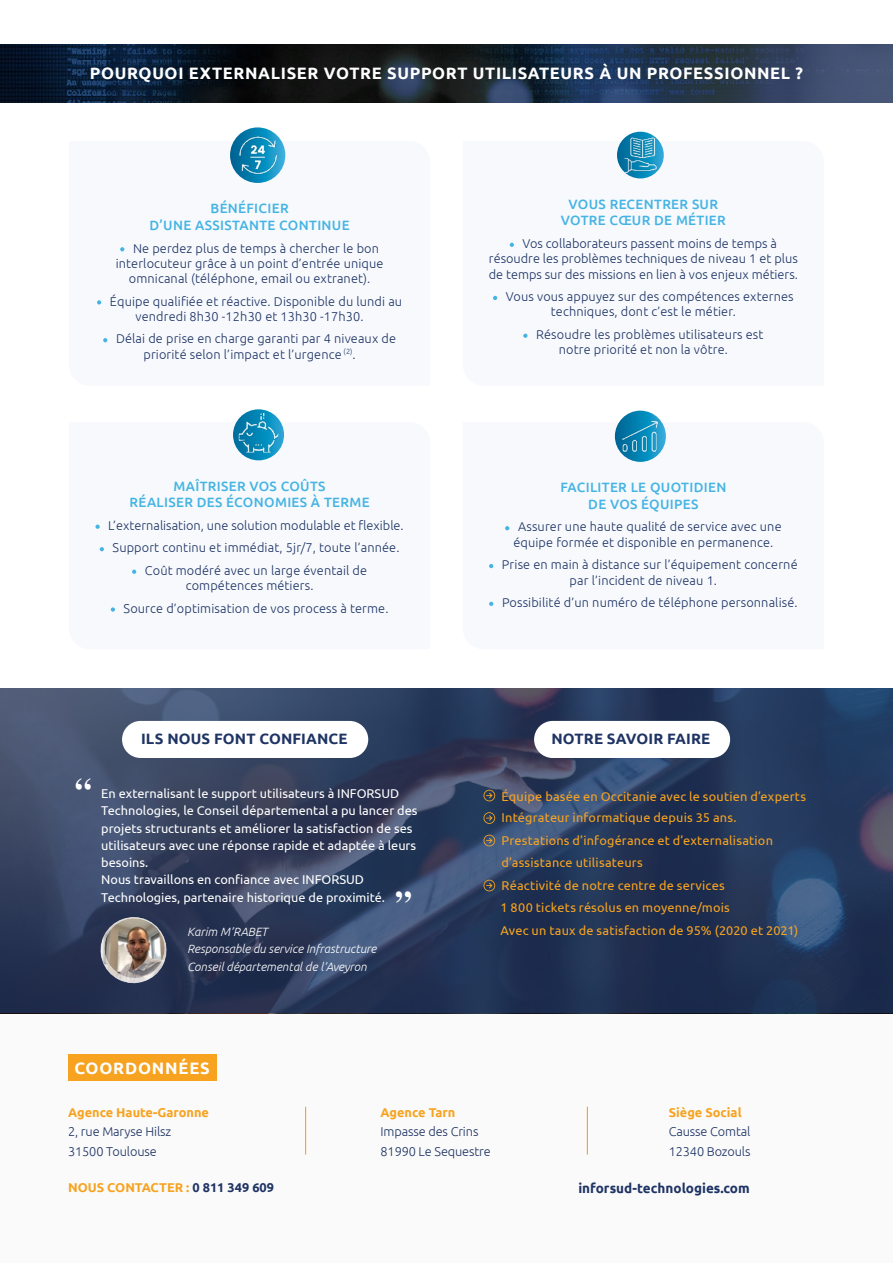
<style>
.page{position:relative;width:893px;height:1263px;background:#fff}
.page>*{position:absolute;margin:0;border:0;box-sizing:border-box;transform-origin:0 0}
.t1{font:700 33px "Times";color:#fff}
.t2{font:700 16.5px "Ubuntu";letter-spacing:.04em;color:#fff}
.t3{font:700 15px "Ubuntu";letter-spacing:.01em;color:#1f3464}
.t4{font:500 13.5px/16.5px "Ubuntu";letter-spacing:.025em;color:#45b4e3;text-align:center}
.t5{font:700 13.5px "Ubuntu";color:#1f3464}
.t6{font:300 12.75px/15.3px "Ubuntu";letter-spacing:.01em;color:#1f3464}
.t7{font:12.75px/17.2px "Ubuntu";color:#fff}
.t8{font:12.75px/22.5px "Ubuntu";letter-spacing:.015em;color:#f7a320}
.t9{font:300 12.75px/19.5px "Ubuntu";letter-spacing:-.01em;color:#1f3464}
.t10{font:700 12.75px "Ubuntu";color:#f7a320}
.t11{font:italic 300 12px/17.2px "Ubuntu";color:#fff}
.s1{color:#1f3464}
</style>
<div class="page">
<svg style="left:120px;top:247px;width:4px;height:4px"></svg>
<svg style="left:97px;top:300px;width:4px;height:5px"></svg>
<svg style="left:103px;top:338px;width:4px;height:4px"></svg>
<svg style="left:95px;top:525px;width:5px;height:4px"></svg>
<svg style="left:100px;top:547px;width:4px;height:4px"></svg>
<svg style="left:132px;top:570px;width:4px;height:4px"></svg>
<svg style="left:111px;top:607px;width:4px;height:5px"></svg>
<svg style="left:510px;top:243px;width:4px;height:4px"></svg>
<svg style="left:493px;top:296px;width:4px;height:4px"></svg>
<svg style="left:523px;top:334px;width:4px;height:4px"></svg>
<svg style="left:505px;top:526px;width:4px;height:4px"></svg>
<svg style="left:489px;top:564px;width:4px;height:4px"></svg>
<svg style="left:489px;top:602px;width:4px;height:4px"></svg>
<div style="left:0;top:987px;width:893px;height:276px;background:#fafafa"></div>
<svg style="left:0;top:689px;width:893px;height:324px;background:#2d3d5e"></svg>
<hr style="left:305px;top:1107px;width:1px;height:47px;background:#f7a320">
<hr style="left:587px;top:1107px;width:1px;height:47px;background:#f7a320">
<div style="left:68px;top:1054px;width:148px;height:27px;background:#f7a320"></div>
<img style="left:230px;top:127px;width:55px;height:56px;border-radius:28px">
<svg style="left:233px;top:409px;width:51px;height:51px"></svg>
<img style="left:239px;top:413px;width:39px;height:39px">
<img style="left:617px;top:132px;width:47px;height:46px;border-radius:23px">
<img style="left:615px;top:411px;width:51px;height:51px;border-radius:26px">
<svg style="left:483px;top:790px;width:12px;height:11px"></svg>
<svg style="left:483px;top:812px;width:12px;height:12px"></svg>
<svg style="left:483px;top:835px;width:12px;height:11px"></svg>
<svg style="left:483px;top:880px;width:12px;height:11px"></svg>
<div style="left:534px;top:721px;width:196px;height:37px;background:#fff;border-radius:19px"></div>
<div style="left:122px;top:721px;width:246px;height:37px;background:#fff;border-radius:19px"></div>
<img style="left:96px;top:913px;width:75px;height:74px">
<svg style="left:0;top:45px;width:893px;height:58px;background:#1b293c"></svg>
<p class="t2" style="left:90px;top:64px;width:715px">POURQUOI EXTERNALISER VOTRE SUPPORT UTILISATEURS À UN PROFESSIONNEL ?</p>
<p class="t4" style="left:150px;top:200px;width:202px">BÉNÉFICIER<br>D’UNE ASSISTANTE CONTINUE</p>
<p class="t6" style="left:133px;top:240px;width:248px">Ne perdez plus de temps à chercher le bon</p>
<p class="t6" style="left:116px;top:255px;width:269px">interlocuteur grâce à un point d’entrée unique</p>
<p class="t6" style="left:129px;top:271px;width:243px">omnicanal (téléphone, email ou extranet).</p>
<p class="t6" style="left:135px;top:293px;width:268px;text-indent:-26px">Équipe qualifiée et réactive. Disponible du lundi au vendredi 8h30 -12h30 et 13h30 -17h30.</p>
<p class="t6" style="left:143px;top:331px;width:254px;text-indent:-27px">Délai de prise en charge garanti par 4 niveaux de priorité selon l’impact et l’urgence <sup>(2)</sup>.</p>
<p class="t4" style="left:130px;top:477px;width:241px">MAÎTRISER VOS COÛTS<br>RÉALISER DES ÉCONOMIES À TERME</p>
<p class="t6" style="left:108px;top:514px;width:297px;line-height:22.5px;text-align:center">L’externalisation, une solution modulable et flexible.<br>Support continu et immédiat, 5jr/7, toute l’année.<br>Coût modéré avec un large éventail de</p>
<p class="t6" style="left:124px;top:574px;width:266px;line-height:22.5px;text-indent:62px">compétences métiers.<br>Source d’optimisation de vos process à terme.</p>
<p class="t4" style="left:561px;top:195px;width:166px">VOUS RECENTRER SUR<br>VOTRE CŒUR DE MÉTIER</p>
<p class="t6" style="left:489px;top:235px;width:311px;text-indent:34px">Vos collaborateurs passent moins de temps à résoudre les problèmes techniques de niveau 1 et plus de temps sur des missions en lien à vos enjeux métiers.</p>
<p class="t6" style="left:551px;top:289px;width:244px;text-indent:-45px">Vous vous appuyez sur des compétences externes techniques, dont c’est le métier.</p>
<p class="t6" style="left:559px;top:326px;width:206px;text-indent:-23px">Résoudre les problèmes utilisateurs est notre priorité et non la vôtre.</p>
<p class="t4" style="left:560px;top:479px;width:168px">FACILITER LE QUOTIDIEN<br>DE VOS ÉQUIPES</p>
<p class="t6" style="left:513px;top:519px;width:270px;text-indent:5px">Assurer une haute qualité de service avec une équipe formée et disponible en permanence.</p>
<p class="t6" style="left:570px;top:557px;width:230px;text-indent:-68px">Prise en main à distance sur l’équipement concerné par l’incident de niveau 1.</p>
<p class="t6" style="left:502px;top:594px;width:297px">Possibilité d’un numéro de téléphone personnalisé.</p>
<p class="t3" style="left:141px;top:730px;width:208px">ILS NOUS FONT CONFIANCE</p>
<p class="t3" style="left:551px;top:730px;width:160px">NOTRE SAVOIR FAIRE</p>
<h1 class="t1" style="left:75px;top:758px;width:18px">“</h1>
<p class="t7" style="left:101px;top:784px;width:318px">En externalisant le support utilisateurs à INFORSUD Technologies, le Conseil départemental a pu lancer des projets structurants et améliorer la satisfaction de ses utilisateurs avec une réponse rapide et adaptée à leurs besoins.<br>Nous travaillons en confiance avec INFORSUD Technologies, partenaire historique de proximité.</p>
<p class="t11" style="left:187px;top:923px;width:191px">Karim M’RABET<br>Responsable du service Infrastructure<br>Conseil départemental de l’Aveyron</p>
<h1 class="t1" style="left:412px;top:923px;width:18px;rotate:-180deg">“</h1>
<p class="t8" style="left:502px;top:786px;width:306px;line-height:21px">Équipe basée en Occitanie avec le soutien d’experts<br>Intégrateur informatique depuis 35 ans.</p>
<p class="t8" style="left:500px;top:829px;width:299px">Prestations d’infogérance et d’externalisation d’assistance utilisateurs<br>Réactivité de notre centre de services<br>1 800 tickets résolus en moyenne/mois<br>Avec un taux de satisfaction de 95% (2020 et 2021)</p>
<p class="t2" style="left:74px;top:1058px;width:137px">COORDONNÉES</p>
<p class="t10" style="left:68px;top:1104px;width:142px">Agence Haute-Garonne</p>
<p class="t9" style="left:68px;top:1121px;width:105px">2, rue Maryse Hilsz<br>31500 Toulouse</p>
<p class="t10" style="left:68px;top:1180px;width:207px">NOUS CONTACTER : <span class="s1">0 811 349 609</span></p>
<p class="t10" style="left:381px;top:1104px;width:76px">Agence Tarn</p>
<p class="t9" style="left:381px;top:1121px;width:112px">Impasse des Crins<br>81990 Le Sequestre</p>
<p class="t10" style="left:669px;top:1104px;width:74px">Siège Social</p>
<p class="t9" style="left:669px;top:1121px;width:83px">Causse Comtal<br>12340 Bozouls</p>
<p class="t5" style="left:578px;top:1180px;width:173px">inforsud-technologies.com</p>
</div>
